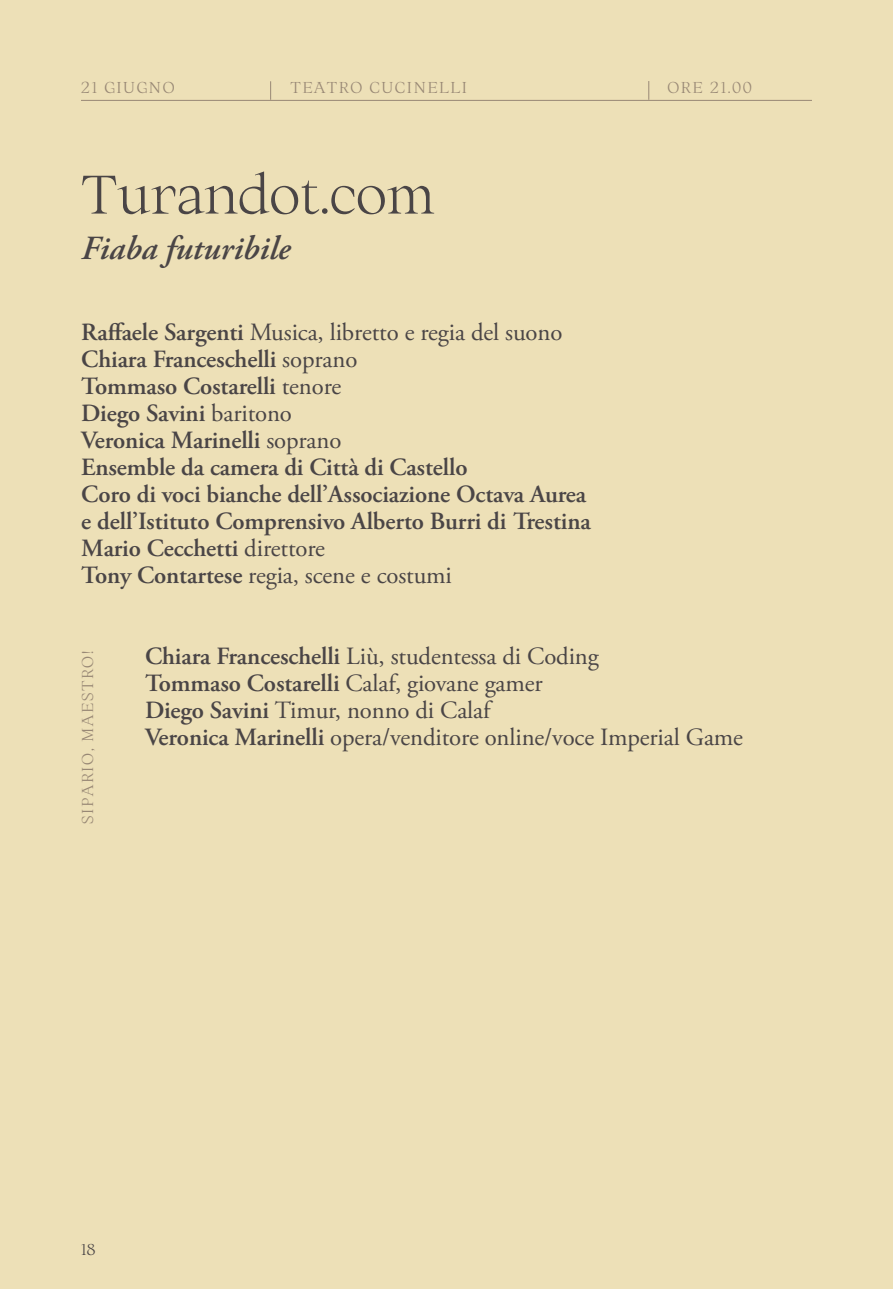
<style>
.page{position:relative;width:893px;height:1289px;background:#fff}
.page>*{position:absolute;margin:0;border:0;box-sizing:border-box;transform-origin:0 0}
.Titolo_evento{font:300 54px "Ortica";color:#4a4546}
.Titolo_evento-2{font:italic 600 33.75px "Adobe Garamond Pro";color:#4a4546}
.t1{font:600 24.75px "Adobe Garamond Pro";letter-spacing:-.005em;color:#4a4546}
.t2{font:24.75px "Adobe Garamond Pro";letter-spacing:-.005em;color:#4a4546}
.Data_piccola{font:300 15.75px "Ortica";letter-spacing:.1em;color:#988875}
.t3{font:300 15.75px "Ortica";color:#4a4546}
.s1{font-weight:600}
.s2{font-weight:400}
</style>
<div class="page">
<div style="left:0;top:0;width:893px;height:1288px;background:#ede0b7"></div>
<hr style="left:81px;top:100px;width:731px;height:1px;background:#988875">
<svg style="left:270px;top:81px;width:1px;height:19px"></svg>
<svg style="left:648px;top:81px;width:1px;height:19px"></svg>
<p class="Data_piccola" style="left:81px;top:78px;width:95px">21 GIUGNO</p>
<p class="Data_piccola" style="left:290px;top:78px;width:178px">TEATRO CUCINELLI</p>
<p class="Data_piccola" style="left:667px;top:78px;width:86px">ORE 21.00</p>
<p class="Titolo_evento" style="left:81px;top:162px;width:355px">Turandot.com</p>
<p class="Titolo_evento-2" style="left:81px;top:228px;width:211px">Fiaba futuribile</p>
<p class="t2" style="left:81px;top:317px;width:483px"><span class="s1">Raffaele Sargenti</span> Musica, libretto e regia del suono</p>
<p class="t1" style="left:81px;top:344px;width:278px">Chiara Franceschelli <span class="s2">soprano</span></p>
<p class="t1" style="left:81px;top:371px;width:261px">Tommaso Costarelli <span class="s2">tenore</span></p>
<p class="t1" style="left:81px;top:398px;width:212px">Diego Savini <span class="s2">baritono</span></p>
<p class="t1" style="left:81px;top:425px;width:262px">Veronica Marinelli <span class="s2">soprano</span></p>
<p class="t1" style="left:81px;top:452px;width:388px">Ensemble da camera di Città di Castello</p>
<p class="t1" style="left:81px;top:479px;width:506px">Coro di voci bianche dell’Associazione Octava Aurea</p>
<p class="t1" style="left:81px;top:506px;width:511px">e dell’Istituto Comprensivo Alberto Burri di Trestina</p>
<p class="t1" style="left:81px;top:533px;width:245px">Mario Cecchetti <span class="s2">direttore</span></p>
<p class="t2" style="left:81px;top:560px;width:372px"><span class="s1">Tony Contartese</span> regia, scene e costumi</p>
<p class="Data_piccola" style="left:78px;top:823px;width:174px;rotate:-90deg">SIPARIO, MAESTRO!</p>
<p class="t2" style="left:145px;top:641px;width:455px"><span class="s1">Chiara Franceschelli</span> Liù, studentessa di Coding</p>
<p class="t2" style="left:145px;top:668px;width:399px"><span class="s1">Tommaso Costarelli</span> Calaf, giovane gamer</p>
<p class="t2" style="left:145px;top:695px;width:347px"><span class="s1">Diego Savini</span> Timur, nonno di Calaf</p>
<p class="t2" style="left:145px;top:722px;width:599px"><span class="s1">Veronica Marinelli</span> opera/venditore online/voce Imperial Game</p>
<p class="t3" style="left:81px;top:1239px;width:16px">18</p>
</div>
